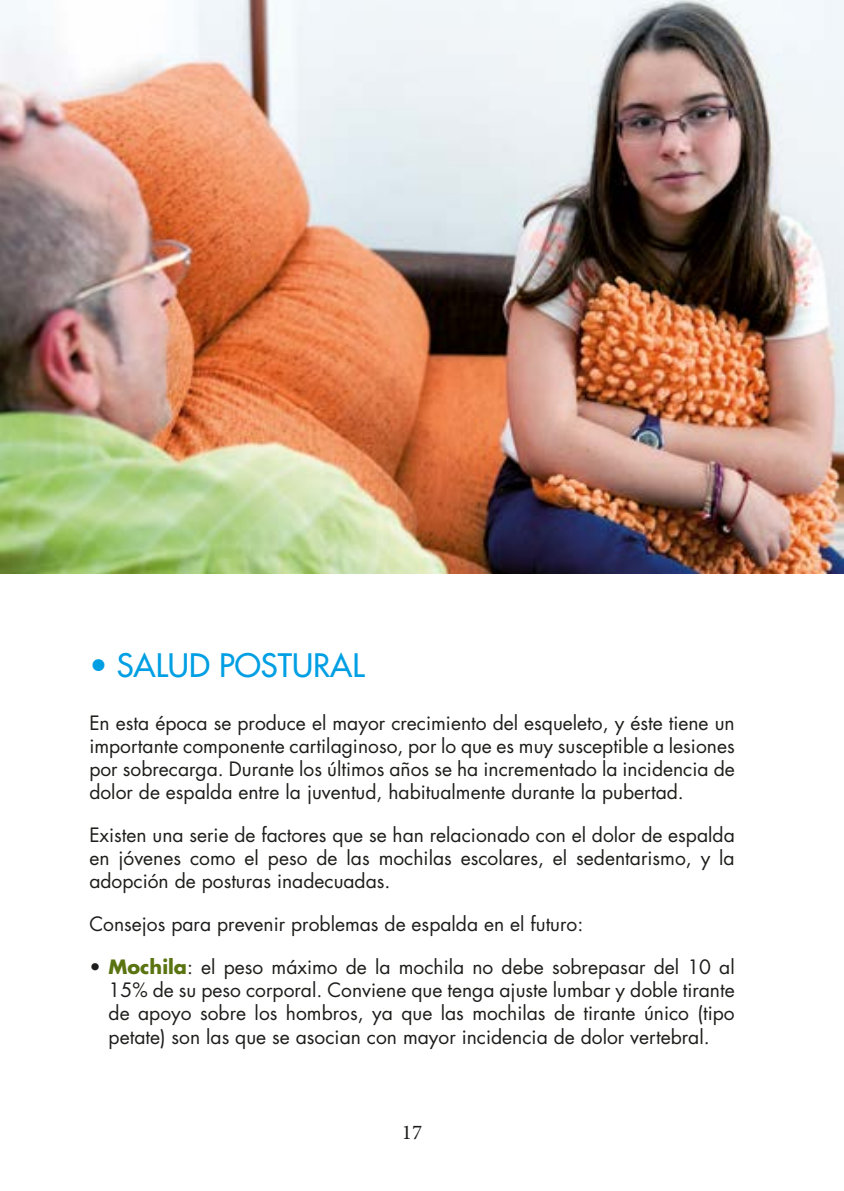
<style>
.page{position:relative;width:844px;height:1191px;background:#fff}
.page>*{position:absolute;margin:0;border:0;box-sizing:border-box;transform-origin:0 0}
.titulo2{font:500 31.5px "Futura Std";color:#009fe3}
.t1{font:21px "Minion Pro";color:#1d1d1b}
.punto{font:19.25px/23.1px "Futura Std";color:#1d1d1b;text-align:justify}
.s1{font-weight:700;color:#5a7411}
</style>
<div class="page">
<img style="left:0;top:0;width:843px;height:574px">
<p class="titulo2" style="left:89px;top:645px;width:277px">• SALUD POSTURAL</p>
<p class="punto" style="left:89px;top:711px;width:646px">En esta época se produce el mayor crecimiento del esqueleto, y éste tiene un importante componente cartilaginoso, por lo que es muy susceptible a lesiones por sobrecarga. Durante los últimos años se ha incrementado la incidencia de dolor de espalda entre la juventud, habitualmente durante la pubertad.</p>
<p class="punto" style="left:89px;top:823px;width:646px">Existen una serie de factores que se han relacionado con el dolor de espalda en jóvenes como el peso de las mochilas escolares, el sedentarismo, y la adopción de posturas inadecuadas.</p>
<p class="punto" style="left:89px;top:912px;width:495px">Consejos para prevenir problemas de espalda en el futuro:</p>
<p class="punto" style="left:109px;top:955px;width:627px;text-indent:-19px">• <span class="s1">Mochila</span>: el peso máximo de la mochila no debe sobrepasar del 10 al 15% de su peso corporal. Conviene que tenga ajuste lumbar y doble tirante de apoyo sobre los hombros, ya que las mochilas de tirante único (tipo petate) son las que se asocian con mayor incidencia de dolor vertebral.</p>
<p class="t1" style="left:402px;top:1118px;width:22px">17</p>
</div>
